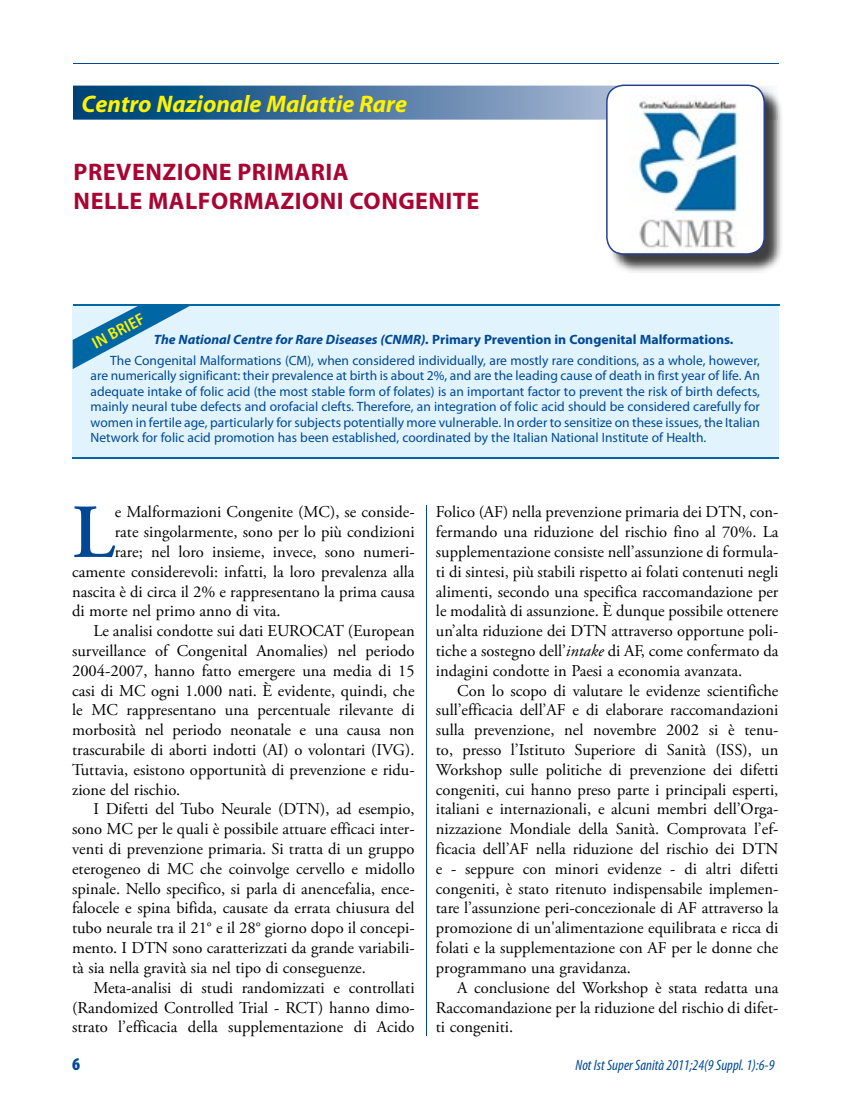
<style>
.page{position:relative;width:851px;height:1106px;background:#fff}
.page>*{position:absolute;margin:0;border:0;box-sizing:border-box;transform-origin:0 0}
.t1{font:600 76.2px "Adobe Garamond Pro";color:#004896}
.t2{font:700 24px/28.8px "Myriad Pro";letter-spacing:.02em;color:#a90533}
.t3{font:italic 700 24px "Myriad Pro";color:#fff203}
.t4{font:900 condensed 18px "Myriad Pro";color:#004896}
.t5{font:16.5px/19.8px "Adobe Garamond Pro";color:#000;text-align:justify}
.t6{font:600 semi-condensed 16.5px "Myriad Pro";color:#fff200}
.t7{font:italic condensed 15px "Myriad Pro";color:#004896}
.t8{font:13.5px/15.5px "Myriad Pro";color:#004896}
.s1{font-weight:700;font-style:italic}
.s2{font-weight:700}
.s3{font-style:italic}
</style>
<div class="page">
<hr style="left:426px;top:505px;width:1px;height:530px;background:#004896">
<div style="left:72px;top:305px;width:706px;height:153px;background:#e1f4fd"></div>
<hr style="left:72px;top:457px;width:706px;height:2px;background:#0066a4">
<hr style="left:73px;top:304px;width:706px;height:1px;background:#0066a4">
<img style="left:612px;top:97px;width:170px;height:176px">
<svg style="left:73px;top:85px;width:704px;height:170px"></svg>
<svg style="left:73px;top:305px;width:120px;height:64px"></svg>
<hr style="left:73px;top:63px;width:705px;height:1px;background:#004896">
<h2 class="t3" style="left:82px;top:88px;width:327px">Centro Nazionale Malattie Rare</h2>
<h2 class="t2" style="left:74px;top:157px;width:407px">PREVENZIONE PRIMARIA<br>NELLE MALFORMAZIONI CONGENITE</h2>
<p class="t6" style="left:88px;top:335px;width:58px;rotate:-28deg">in brief</p>
<p class="t8" style="left:110px;top:328px;width:651px;line-height:21.5px;text-indent:44px"><span class="s1">The National Centre for Rare Diseases (CNMR).</span> <span class="s2">PRIMARY PREVENTION IN CONGENITAL MALFORMATIONS.<br></span>The Congenital Malformations (CM), when considered individually, are mostly rare conditions, as a whole, however,</p>
<p class="t8" style="left:91px;top:368px;width:670px;text-align:justify">are numerically significant: their prevalence at birth is about 2%, and are the leading cause of death in first year of life. An adequate intake of folic acid (the most stable form of folates) is an important factor to prevent the risk of birth defects, mainly neural tube defects and orofacial clefts. Therefore, an integration of folic acid should be considered carefully for women in fertile age, particularly for subjects potentially more vulnerable. In order to sensitize on these issues, the Italian Network for folic acid promotion has been established, coordinated by the Italian National Institute of Health.</p>
<h1 class="t1" style="left:72px;top:489px;width:44px">L</h1>
<p class="t5" style="left:115px;top:503px;width:301px">e Malformazioni Congenite (MC), se conside-</p>
<p class="t5" style="left:115px;top:522px;width:301px">rate singolarmente, sono per lo più condizioni</p>
<p class="t5" style="left:115px;top:542px;width:301px">rare; nel loro insieme, invece, sono numeri-</p>
<p class="t5" style="left:72px;top:562px;width:344px">camente considerevoli: infatti, la loro prevalenza alla</p>
<p class="t5" style="left:72px;top:582px;width:344px">nascita è di circa il 2% e rappresentano la prima causa</p>
<p class="t5" style="left:72px;top:602px;width:210px">di morte nel primo anno di vita.</p>
<p class="t5" style="left:93px;top:621px;width:323px">Le analisi condotte sui dati EUROCAT (European</p>
<p class="t5" style="left:72px;top:641px;width:344px">surveillance of Congenital Anomalies) nel periodo</p>
<p class="t5" style="left:72px;top:661px;width:344px">2004-2007, hanno fatto emergere una media di 15</p>
<p class="t5" style="left:72px;top:681px;width:344px">casi di MC ogni 1.000 nati. È evidente, quindi, che</p>
<p class="t5" style="left:72px;top:701px;width:344px">le MC rappresentano una percentuale rilevante di</p>
<p class="t5" style="left:72px;top:720px;width:344px">morbosità nel periodo neonatale e una causa non</p>
<p class="t5" style="left:72px;top:740px;width:344px">trascurabile di aborti indotti (AI) o volontari (IVG).</p>
<p class="t5" style="left:72px;top:760px;width:344px">Tuttavia, esistono opportunità di prevenzione e ridu-</p>
<p class="t5" style="left:72px;top:780px;width:110px">zione del rischio.</p>
<p class="t5" style="left:93px;top:800px;width:323px">I Difetti del Tubo Neurale (DTN), ad esempio,</p>
<p class="t5" style="left:72px;top:819px;width:344px">sono MC per le quali è possibile attuare efficaci inter-</p>
<p class="t5" style="left:72px;top:839px;width:344px">venti di prevenzione primaria. Si tratta di un gruppo</p>
<p class="t5" style="left:72px;top:859px;width:344px">eterogeneo di MC che coinvolge cervello e midollo</p>
<p class="t5" style="left:72px;top:879px;width:344px">spinale. Nello specifico, si parla di anencefalia, ence-</p>
<p class="t5" style="left:72px;top:899px;width:344px">falocele e spina bifida, causate da errata chiusura del</p>
<p class="t5" style="left:72px;top:918px;width:344px">tubo neurale tra il 21° e il 28° giorno dopo il concepi-</p>
<p class="t5" style="left:72px;top:938px;width:344px">mento. I DTN sono caratterizzati da grande variabili-</p>
<p class="t5" style="left:72px;top:958px;width:295px">tà sia nella gravità sia nel tipo di conseguenze.</p>
<p class="t5" style="left:93px;top:978px;width:323px">Meta-analisi di studi randomizzati e controllati</p>
<p class="t5" style="left:72px;top:998px;width:344px">(Randomized Controlled Trial - RCT) hanno dimo-</p>
<p class="t5" style="left:72px;top:1017px;width:344px">strato l’efficacia della supplementazione di Acido</p>
<p class="t5" style="left:436px;top:503px;width:344px">Folico (AF) nella prevenzione primaria dei DTN, con&shy;fermando una riduzione del rischio fino al 70%. La supplementazione consiste nell’assunzione di formula&shy;ti di sintesi, più stabili rispetto ai folati contenuti negli alimenti, secondo una specifica raccomandazione per le modalità di assunzione. È dunque possibile ottenere un’alta riduzione dei DTN attraverso opportune poli&shy;tiche a sostegno dell’<span class="s3">intake</span> di AF, come confermato da indagini condotte in Paesi a economia avanzata.</p>
<p class="t5" style="left:436px;top:681px;width:344px;text-indent:21px">Con lo scopo di valutare le evidenze scientifiche sull’efficacia dell’AF e di elaborare raccomandazioni sulla prevenzione, nel novembre 2002 si è tenu&shy;to, presso l’Istituto Superiore di Sanità (ISS), un Workshop sulle politiche di prevenzione dei difetti congeniti, cui hanno preso parte i principali esperti, italiani e internazionali, e alcuni membri dell’Orga&shy;nizzazione Mondiale della Sanità. Comprovata l’ef&shy;ficacia dell’AF nella riduzione del rischio dei DTN e - seppure con minori evidenze - di altri difetti congeniti, è stato ritenuto indispensabile implemen&shy;tare l’assunzione peri-concezionale di AF attraverso la promozione di un'alimentazione equilibrata e ricca di folati e la supplementazione con AF per le donne che programmano una gravidanza.</p>
<p class="t5" style="left:436px;top:978px;width:344px;text-indent:21px">A conclusione del Workshop è stata redatta una Raccomandazione per la riduzione del rischio di difet&shy;ti congeniti.</p>
<p class="t4" style="left:72px;top:1052px;width:9px">6</p>
<p class="t7" style="left:575px;top:1055px;width:200px">Not Ist Super Sanità 2011;24(9 Suppl. 1):6-9</p>
</div>
